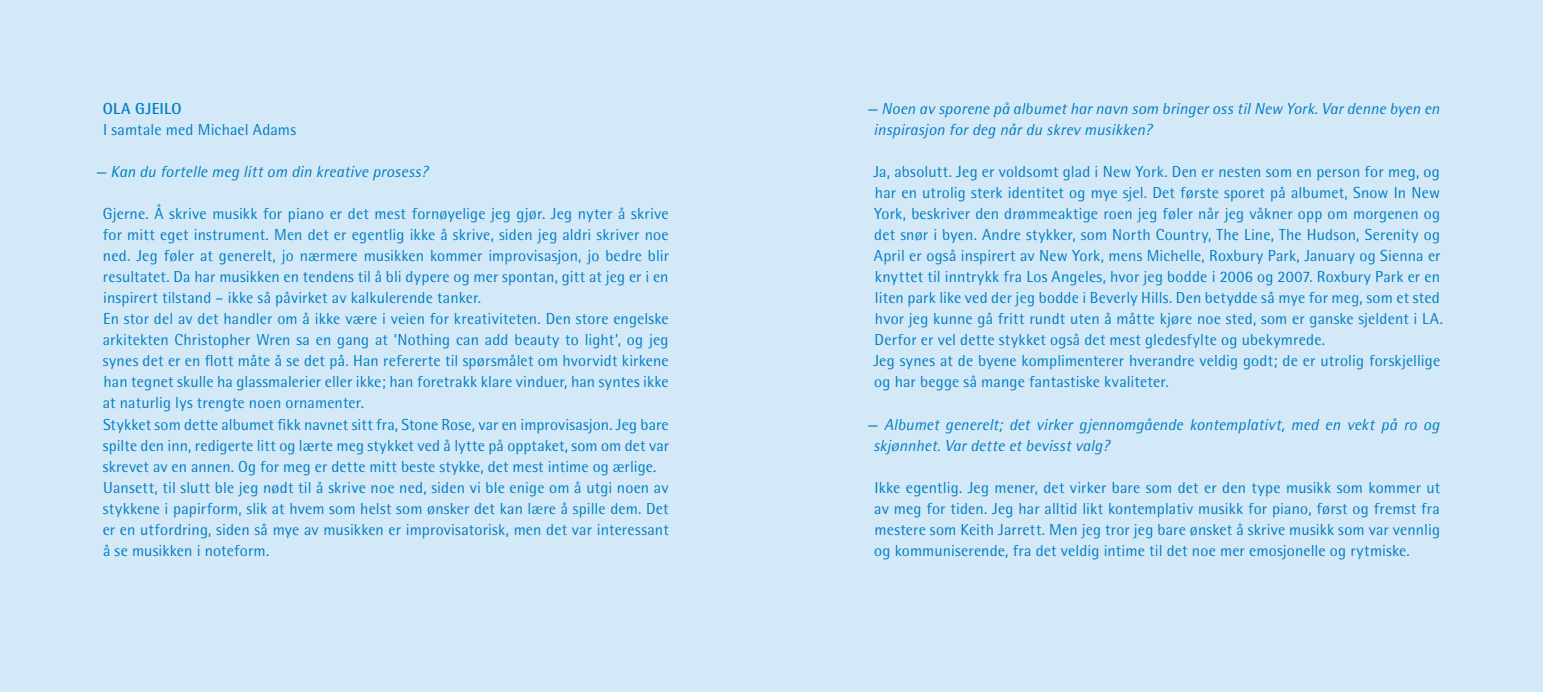
<style>
.page{position:relative;width:1543px;height:692px;background:#fff}
.page>*{position:absolute;margin:0;border:0;box-sizing:border-box;transform-origin:0 0}
.t1{font:16px/21px "Rotis Semi Sans";letter-spacing:.01em;color:#007ec5}
.t2{font:italic 16px/21px "Rotis Semi Sans";letter-spacing:.005em;color:#007ec5}
.t3{font:700 16px "Rotis Semi Sans";letter-spacing:.015em;color:#007ec5}
</style>
<div class="page">
<div style="left:0;top:0;width:1542px;height:692px;background:#d4e9f7"></div>
<p class="t3" style="left:103px;top:99px;width:80px">OLA GJEILO</p>
<p class="t1" style="left:103px;top:119px;width:194px">I samtale med Michael Adams</p>
<p class="t2" style="left:95px;top:161px;width:334px">— Kan du fortelle meg litt om din kreative prosess?</p>
<p class="t1" style="left:103px;top:203px;width:568px">Gjerne. Å skrive musikk for piano er det mest fornøyelige jeg gjør. Jeg nyter å skrive for mitt eget instrument. Men det er egentlig ikke å skrive, siden jeg aldri skriver noe ned. Jeg føler at generelt, jo nærmere musikken kommer improvisasjon, jo bedre blir resultatet. Da har musikken en tendens til å bli dypere og mer spontan, gitt at jeg er i en inspirert tilstand – ikke så påvirket av kalkulerende tanker.<br>En stor del av det handler om å ikke være i veien for kreativiteten. Den store engelske arkitekten Christopher Wren sa en gang at ‘Nothing can add beauty to light’, og jeg synes det er en flott måte å se det på. Han refererte til spørsmålet om hvorvidt kirkene han tegnet skulle ha glassmalerier eller ikke; han foretrakk klare vinduer, han syntes ikke at naturlig lys trengte noen ornamenter.<br>Stykket som dette albumet fikk navnet sitt fra, Stone Rose, var en improvisasjon. Jeg bare spilte den inn, redigerte litt og lærte meg stykket ved å lytte på opptaket, som om det var skrevet av en annen. Og for meg er dette mitt beste stykke, det mest intime og ærlige.<br>Uansett, til slutt ble jeg nødt til å skrive noe ned, siden vi ble enige om å utgi noen av stykkene i papirform, slik at hvem som helst som ønsker det kan lære å spille dem. Det er en utfordring, siden så mye av musikken er improvisatorisk, men det var interessant å se musikken i noteform.</p>
<p class="t2" style="left:873px;top:98px;width:567px;text-indent:-7px">— Noen av sporene på albumet har navn som bringer oss til New York. Var denne byen en inspirasjon for deg når du skrev musikken?</p>
<p class="t1" style="left:873px;top:161px;width:571px">Ja, absolutt. Jeg er voldsomt glad i New York. Den er nesten som en person for meg, og har en utrolig sterk identitet og mye sjel. Det første sporet på albumet, Snow In New York, beskriver den drømmeaktige roen jeg føler når jeg våkner opp om morgenen og det snør i byen. Andre stykker, som North Country, The Line, The Hudson, Serenity og April er også inspirert av New York, mens Michelle, Roxbury Park, January og Sienna er knyttet til inntrykk fra Los Angeles, hvor jeg bodde i 2006 og 2007. Roxbury Park er en liten park like ved der jeg bodde i Beverly Hills. Den betydde så mye for meg, som et sted hvor jeg kunne gå fritt rundt uten å måtte kjøre noe sted, som er ganske sjeldent i LA.<br>Derfor er vel dette stykket også det mest gledesfylte og ubekymrede.<br>Jeg synes at de byene komplimenterer hverandre veldig godt; de er utrolig forskjellige og har begge så mange fantastiske kvaliteter.</p>
<p class="t2" style="left:873px;top:413px;width:568px;text-indent:-6px">— Albumet generelt; det virker gjennomgående kontemplativt, med en vekt på ro og skjønnhet. Var dette et bevisst valg?</p>
<p class="t1" style="left:874px;top:476px;width:567px;text-align:justify">Ikke egentlig. Jeg mener, det virker bare som det er den type musikk som kommer ut av meg for tiden. Jeg har alltid likt kontemplativ musikk for piano, først og fremst fra mestere som Keith Jarrett. Men jeg tror jeg bare ønsket å skrive musikk som var vennlig og kommuniserende, fra det veldig intime til det noe mer emosjonelle og rytmiske.</p>
</div>
